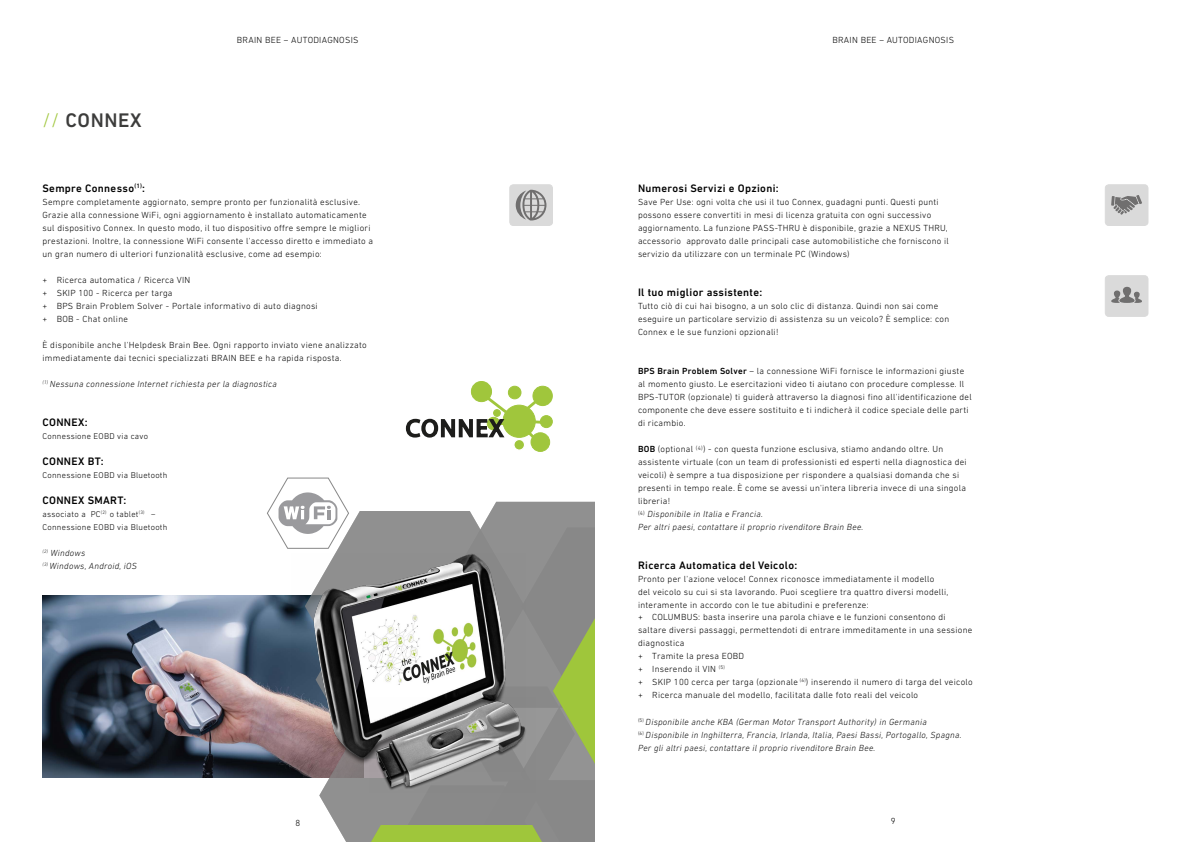
<style>
.page{position:relative;width:1191px;height:842px;background:#fff}
.page>*{position:absolute;margin:0;border:0;box-sizing:border-box;transform-origin:0 0}
.t1{font:500 20px "DIN Next LT Pro";letter-spacing:.03em;color:#3c3c3b}
.t2{font:500 11px "DIN Next LT Pro";letter-spacing:.03em;color:#000}
.t3{font:300 9px/13px "DIN Next LT Pro";letter-spacing:.03em;color:#000}
.t4{font:italic 300 9px/13px "DIN Next LT Pro";letter-spacing:.03em;color:#000}
.t5{font:300 8.5px/13px "DIN Next LT Pro";letter-spacing:.03em;color:#000}
.s1{font-weight:300;color:#9fc63b}
.s2{font-weight:500}
.s3{font-style:italic}
</style>
<div class="page">
<img style="left:43px;top:595px;width:223px;height:182px">
<div style="left:1105px;top:276px;width:43px;height:40px;background:#dadada;border-radius:3px"></div>
<svg style="left:1111px;top:287px;width:31px;height:16px"></svg>
<div style="left:1104px;top:275px;width:44px;height:42px;border:1px solid #dadada;border-radius:3px"></div>
<div style="left:1105px;top:185px;width:43px;height:40px;background:#dadada;border-radius:3px"></div>
<svg style="left:1111px;top:195px;width:31px;height:20px"></svg>
<div style="left:1104px;top:184px;width:44px;height:42px;border:1px solid #dadada;border-radius:3px"></div>
<div style="left:510px;top:185px;width:42px;height:40px;background:#dadada;border-radius:3px"></div>
<svg style="left:516px;top:190px;width:30px;height:30px"></svg>
<div style="left:509px;top:184px;width:44px;height:42px;border:1px solid #dadada;border-radius:3px"></div>
<svg style="left:266px;top:477px;width:329px;height:365px"></svg>
<img style="left:291px;top:554px;width:234px;height:218px">
<img style="left:369px;top:698px;width:167px;height:94px">
<div style="left:533px;top:386px;width:19px;height:20px;background:#a0c63c;border-radius:50%"></div>
<div style="left:532px;top:386px;width:20px;height:20px;border:1px solid #a0c63c;border-radius:50%"></div>
<div style="left:540px;top:416px;width:12px;height:12px;background:#a0c63c;border-radius:50%"></div>
<div style="left:540px;top:415px;width:12px;height:13px;border:1px solid #a0c63c;border-radius:50%"></div>
<div style="left:531px;top:433px;width:18px;height:18px;background:#a0c63c;border-radius:50%"></div>
<div style="left:531px;top:432px;width:19px;height:20px;border:1px solid #a0c63c;border-radius:50%"></div>
<div style="left:508px;top:386px;width:13px;height:13px;background:#a0c63c;border-radius:50%"></div>
<div style="left:508px;top:386px;width:13px;height:13px;border:1px solid #a0c63c;border-radius:50%"></div>
<div style="left:471px;top:381px;width:20px;height:21px;background:#a0c63c;border-radius:50%"></div>
<div style="left:471px;top:381px;width:21px;height:21px;border:1px solid #a0c63c;border-radius:50%"></div>
<svg style="left:405px;top:394px;width:140px;height:57px"></svg>
<h1 class="t1" style="left:43px;top:109px;width:101px"><span class="s1">//</span> CONNEX</h1>
<p class="t3" style="left:237px;top:33px;width:123px">BRAIN BEE – AUTODIAGNOSIS</p>
<p class="t3" style="left:832px;top:33px;width:123px">BRAIN BEE – AUTODIAGNOSIS</p>
<p class="t2" style="left:43px;top:182px;width:104px">Sempre Connesso<sup>(1)</sup>:</p>
<p class="t3" style="left:43px;top:195px;width:332px">Sempre completamente aggiornato, sempre pronto per funzionalità esclusive.<br>Grazie alla connessione WiFi, ogni aggiornamento è installato automaticamente sul dispositivo Connex. In questo modo, il tuo dispositivo offre sempre le migliori prestazioni. Inoltre, la connessione WiFi consente l'accesso diretto e immediato a un gran numero di ulteriori funzionalità esclusive, come ad esempio:</p>
<p class="t3" style="left:43px;top:273px;width:277px">+ Ricerca automatica / Ricerca VIN<br>+ SKIP 100 - Ricerca per targa<br>+ BPS Brain Problem Solver - Portale informativo di auto diagnosi + BOB - Chat online</p>
<p class="t3" style="left:43px;top:338px;width:326px">È disponibile anche l'Helpdesk Brain Bee. Ogni rapporto inviato viene analizzato immediatamente dai tecnici specializzati BRAIN BEE e ha rapida risposta.</p>
<p class="t4" style="left:43px;top:377px;width:236px"><sup>(1)</sup> Nessuna connessione Internet richiesta per la diagnostica</p>
<p class="t2" style="left:43px;top:416px;width:47px">CONNEX:</p>
<p class="t5" style="left:43px;top:430px;width:107px">Connessione EOBD via cavo</p>
<p class="t2" style="left:43px;top:455px;width:63px">CONNEX BT:</p>
<p class="t5" style="left:43px;top:469px;width:126px">Connessione EOBD via Bluetooth</p>
<p class="t2" style="left:43px;top:494px;width:85px">CONNEX SMART:</p>
<p class="t5" style="left:43px;top:508px;width:126px">associato a PC<sup>(2)</sup> o tablet<sup>(3)</sup> –<br>Connessione EOBD via Bluetooth</p>
<p class="t4" style="left:43px;top:546px;width:96px"><sup>(2)</sup> Windows<br><sup>(3)</sup> Windows, Android, iOS</p>
<p class="t2" style="left:638px;top:182px;width:142px">Numerosi Servizi e Opzioni:</p>
<p class="t3" style="left:638px;top:195px;width:312px">Save Per Use: ogni volta che usi il tuo Connex, guadagni punti. Questi punti possono essere convertiti in mesi di licenza gratuita con ogni successivo aggiornamento. La funzione PASS-THRU è disponibile, grazie a NEXUS THRU, accessorio approvato dalle principali case automobilistiche che forniscono il servizio da utilizzare con un terminale PC (Windows)</p>
<p class="t2" style="left:638px;top:286px;width:126px">Il tuo miglior assistente:</p>
<p class="t3" style="left:638px;top:299px;width:313px">Tutto ciò di cui hai bisogno, a un solo clic di distanza. Quindi non sai come eseguire un particolare servizio di assistenza su un veicolo? È semplice: con<br>Connex e le sue funzioni opzionali!</p>
<p class="t3" style="left:638px;top:364px;width:335px"><span class="s2">BPS Brain Problem Solver</span> – la connessione WiFi fornisce le informazioni giuste al momento giusto. Le esercitazioni video ti aiutano con procedure complesse. Il BPS-TUTOR (opzionale) ti guiderà attraverso la diagnosi fino all'identificazione del componente che deve essere sostituito e ti indicherà il codice speciale delle parti di ricambio.</p>
<p class="t3" style="left:638px;top:442px;width:330px"><span class="s2">BOB</span> (optional <sup>(4)</sup>) - con questa funzione esclusiva, stiamo andando oltre. Un assistente virtuale (con un team di professionisti ed esperti nella diagnostica dei veicoli) è sempre a tua disposizione per rispondere a qualsiasi domanda che si presenti in tempo reale. È come se avessi un'intera libreria invece di una singola libreria!<br><sup>(4)</sup> <span class="s3">Disponibile in Italia e Francia.<br>Per altri paesi, contattare il proprio rivenditore Brain Bee.</span></p>
<p class="t2" style="left:638px;top:559px;width:161px">Ricerca Automatica del Veicolo:</p>
<p class="t3" style="left:638px;top:572px;width:336px">Pronto per l'azione veloce! Connex riconosce immediatamente il modello<br>del veicolo su cui si sta lavorando. Puoi scegliere tra quattro diversi modelli, interamente in accordo con le tue abitudini e preferenze:<br>+ COLUMBUS: basta inserire una parola chiave e le funzioni consentono di saltare diversi passaggi, permettendoti di entrare immeditamente in una sessione diagnostica<br>+ Tramite la presa EOBD<br>+ Inserendo il VIN <sup>(5)<br></sup>+ SKIP 100 cerca per targa (opzionale <sup>(6)</sup>) inserendo il numero di targa del veicolo + Ricerca manuale del modello, facilitata dalle foto reali del veicolo</p>
<p class="t4" style="left:638px;top:715px;width:325px"><sup>(5)</sup> Disponibile anche KBA (German Motor Transport Authority) in Germania<br><sup>(6)</sup> Disponibile in Inghilterra, Francia, Irlanda, Italia, Paesi Bassi, Portogallo, Spagna.<br>Per gli altri paesi, contattare il proprio rivenditore Brain Bee.</p>
<p class="t3" style="left:891px;top:814px;width:6px">9</p>
<p class="t3" style="left:295px;top:816px;width:6px">8</p>
<p class="t3" style="left:891px;top:816px;width:6px">9</p>
</div>
